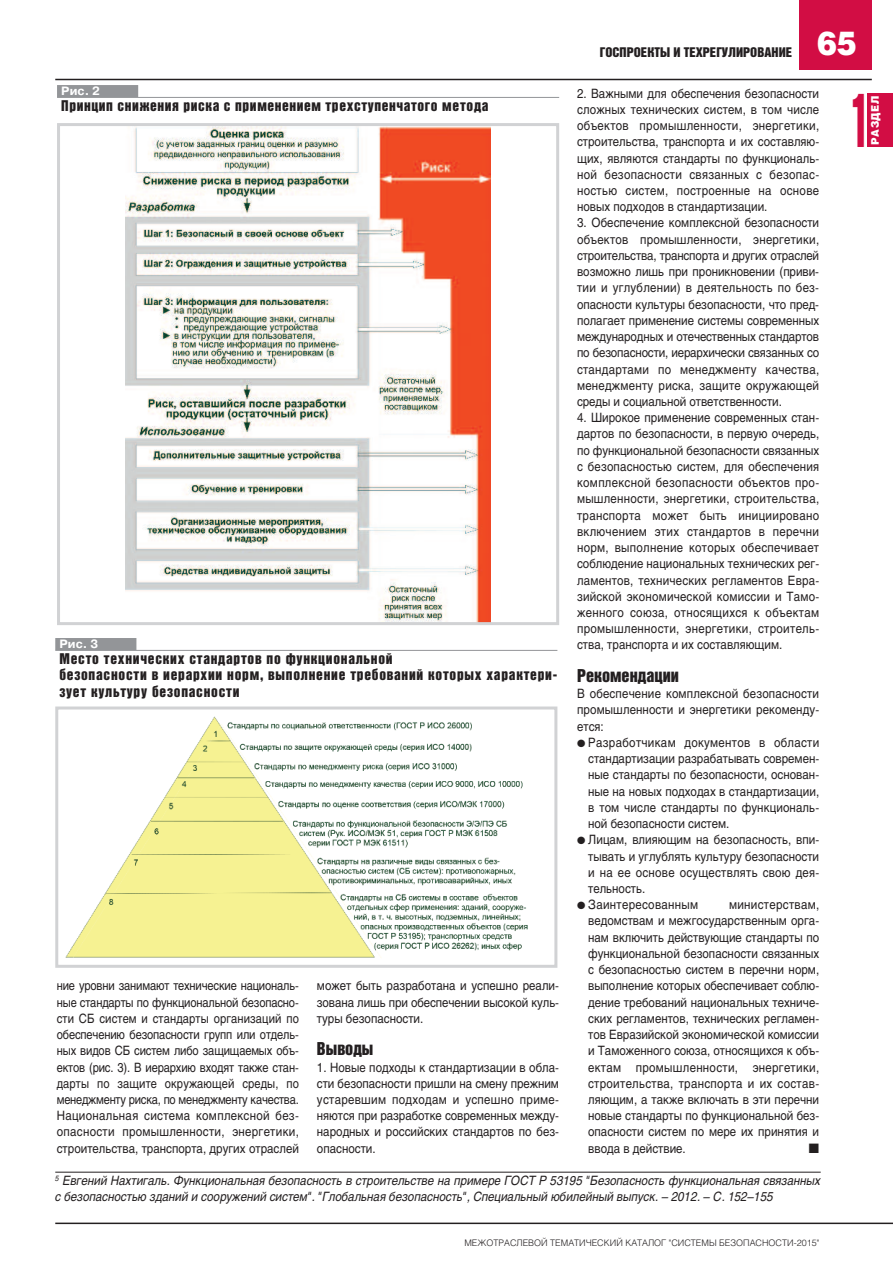
<style>
.page{position:relative;width:893px;height:1263px;background:#fff}
.page>*{position:absolute;margin:0;border:0;box-sizing:border-box;transform-origin:0 0}
.t1{font:75.15px "Bastion Kontrast";color:#d20d44;scale:.54 1}
.t2{font:900 33px "Helios";color:#fff;scale:.9 1}
.t3{font:18px "Bastion Kontrast";color:#231f20}
.t4{font:15px/16.2px "Bastion Kontrast";letter-spacing:.05em;color:#231f20}
.t5{font:13.5px "Bastion Kontrast";color:#231f20;scale:1.05 1}
.t6{font:13.5px "Zapf Dingbats ITC";color:#231f20}
.t7{font:12.75px/16.2px "Helios";color:#231f20;text-align:justify;scale:.9 1}
.t8{font:12.75px/16.2px "Helios";color:#231f20;text-align:justify;scale:.87 1}
.t9{font:italic 12.75px/16.2px "Helios";color:#231f20;scale:.9 1}
.t10{font:12.75px "Helios";letter-spacing:.025em;color:#231f20;scale:.9 1}
.t11{font:700 12px "Pragmatica";letter-spacing:.005em;color:#fff}
.t12{font:900 10.5px "Helios";letter-spacing:.05em;color:#fff;scale:.95 1}
.t13{font:300 9px "Helios";color:#231f20}
</style>
<div class="page">
<div style="left:799px;top:0;width:73px;height:69px;background:#d20d44"></div>
<hr style="left:55px;top:79px;width:817px;height:1px;background:#231f20">
<hr style="left:55px;top:1222px;width:838px;height:2px;background:#231f20">
<div style="left:868px;top:93px;width:25px;height:54px;background:#d20d44"></div>
<img style="left:125px;top:127px;width:366px;height:494px">
<div style="left:57px;top:123px;width:502px;height:502px;border:3px solid #d1d2d4"></div>
<div style="left:57px;top:85px;width:81px;height:12px;background:#939598"></div>
<hr style="left:57px;top:97px;width:502px;height:1px;background:#939598">
<img style="left:66px;top:716px;width:462px;height:242px">
<div style="left:55px;top:706px;width:502px;height:262px;border:3px solid #d1d2d4"></div>
<div style="left:55px;top:638px;width:81px;height:12px;background:#939598"></div>
<hr style="left:55px;top:650px;width:502px;height:1px;background:#939598">
<hr style="left:55px;top:1172px;width:766px;height:1px;background:#231f20">
<p class="t11" style="left:61px;top:87px;width:40px">Рис. 2</p>
<p class="t4" style="left:61px;top:98px;width:429px">Принцип снижения риска с применением трехступенчатого метода</p>
<p class="t11" style="left:60px;top:639px;width:40px">Рис. 3</p>
<p class="t4" style="left:59px;top:651px;width:499px">Место технических стандартов по функциональной<br>безопасности в иерархии норм, выполнение требований которых характери&shy;зует культуру безопасности</p>
<p class="t8" style="left:57px;top:979px;width:280px">ние уровни занимают технические националь&shy;ные стандарты по функциональной безопасно&shy;сти СБ систем и стандарты организаций по обеспечению безопасности групп или отдель&shy;ных видов СБ систем либо защищаемых объ&shy;ектов (рис. 3). В иерархию входят также стан&shy;дарты по защите окружающей среды, по менеджменту риска, по менеджменту качества.<br>Национальная система комплексной без&shy;опасности промышленности, энергетики, строительства, транспорта, других отраслей</p>
<p class="t7" style="left:317px;top:979px;width:271px">может быть разработана и успешно реали&shy;зована лишь при обеспечении высокой куль&shy;туры безопасности.</p>
<h3 class="t3" style="left:317px;top:1042px;width:58px">Выводы</h3>
<p class="t7" style="left:317px;top:1060px;width:271px">1. Новые подходы к стандартизации в обла&shy;сти безопасности пришли на смену прежним устаревшим подходам и успешно приме&shy;няются при разработке современных между&shy;народных и российских стандартов по без&shy;опасности.</p>
<p class="t5" style="left:600px;top:47px;width:185px">ГОСПРОЕКТЫ И ТЕХРЕГУЛИРОВАНИЕ</p>
<h2 class="t2" style="left:817px;top:31px;width:46px">65</h2>
<p class="t7" style="left:577px;top:86px;width:270px">2. Важными для обеспечения безопасности сложных технических систем, в том числе объектов промышленности, энергетики, строительства, транспорта и их составляю&shy;щих, являются стандарты по функциональ&shy;ной безопасности связанных с безопас&shy;ностью систем, построенные на основе новых подходов в стандартизации.</p>
<p class="t7" style="left:577px;top:216px;width:270px">3. Обеспечение комплексной безопасности объектов промышленности, энергетики, строительства, транспорта и других отраслей возможно лишь при проникновении (приви&shy;тии и углублении) в деятельность по без&shy;опасности культуры безопасности, что пред&shy;полагает применение системы современных международных и отечественных стандартов по безопасности, иерархически связанных со стандартами по менеджменту качества, менеджменту риска, защите окружающей среды и социальной ответственности.</p>
<p class="t7" style="left:577px;top:411px;width:270px">4. Широкое применение современных стан&shy;дартов по безопасности, в первую очередь, по функциональной безопасности связанных с безопасностью систем, для обеспечения комплексной безопасности объектов про&shy;мышленности, энергетики, строительства, транспорта может быть инициировано включением этих стандартов в перечни норм, выполнение которых обеспечивает соблюдение национальных технических рег&shy;ламентов, технических регламентов Евра&shy;зийской экономической комиссии и Тамо&shy;женного союза, относящихся к объектам промышленности, энергетики, строитель&shy;ства, транспорта и их составляющим.</p>
<h3 class="t3" style="left:577px;top:669px;width:103px">Рекомендации</h3>
<p class="t7" style="left:577px;top:687px;width:270px">В обеспечение комплексной безопасности промышленности и энергетики рекоменду&shy;ется:</p>
<p class="t7" style="left:588px;top:735px;width:258px;text-indent:-11px">● Разработчикам документов в области стандартизации разрабатывать современ&shy;ные стандарты по безопасности, основан&shy;ные на новых подходах в стандартизации, в том числе стандарты по функциональ&shy;ной безопасности систем.</p>
<p class="t7" style="left:588px;top:833px;width:258px;text-indent:-11px">● Лицам, влияющим на безопасность, впи&shy;тывать и углублять культуру безопасности и на ее основе осуществлять свою дея&shy;тельность.</p>
<p class="t10" style="left:577px;top:900px;width:136px">● Заинтересованным</p>
<p class="t7" style="left:588px;top:898px;width:258px;text-indent:141px">министерствам, ведомствам и межгосударственным орга&shy;нам включить действующие стандарты по функциональной безопасности связанных с безопасностью систем в перечни норм, выполнение которых обеспечивает соблю&shy;дение требований национальных техниче&shy;ских регламентов, технических регламен&shy;тов Евразийской экономической комиссии и Таможенного союза, относящихся к объ&shy;ектам промышленности, энергетики, строительства, транспорта и их состав&shy;ляющим, а также включать в эти перечни новые стандарты по функциональной без&shy;опасности систем по мере их принятия и ввода в действие.</p>
<p class="t6" style="left:809px;top:1140px;width:12px">■</p>
<h1 class="t1" style="left:851px;top:93px;width:36px">1</h1>
<p class="t12" style="left:871px;top:145px;width:53px;rotate:-90deg">РАЗДЕЛ</p>
<p class="t9" style="left:55px;top:1174px;width:852px"><sup>5</sup> Евгений Нахтигаль. Функциональная безопасность в строительстве на примере ГОСТ Р 53195 "Безопасность функциональная связанных с безопасностью зданий и сооружений систем". "Глобальная безопасность", Специальный юбилейный выпуск. – 2012. – С. 152–155</p>
<p class="t13" style="left:464px;top:1239px;width:356px">МЕЖОТРАСЛЕВОЙ ТЕМАТИЧЕСКИЙ КАТАЛОГ "СИСТЕМЫ БЕЗОПАСНОСТИ-2015"</p>
</div>
